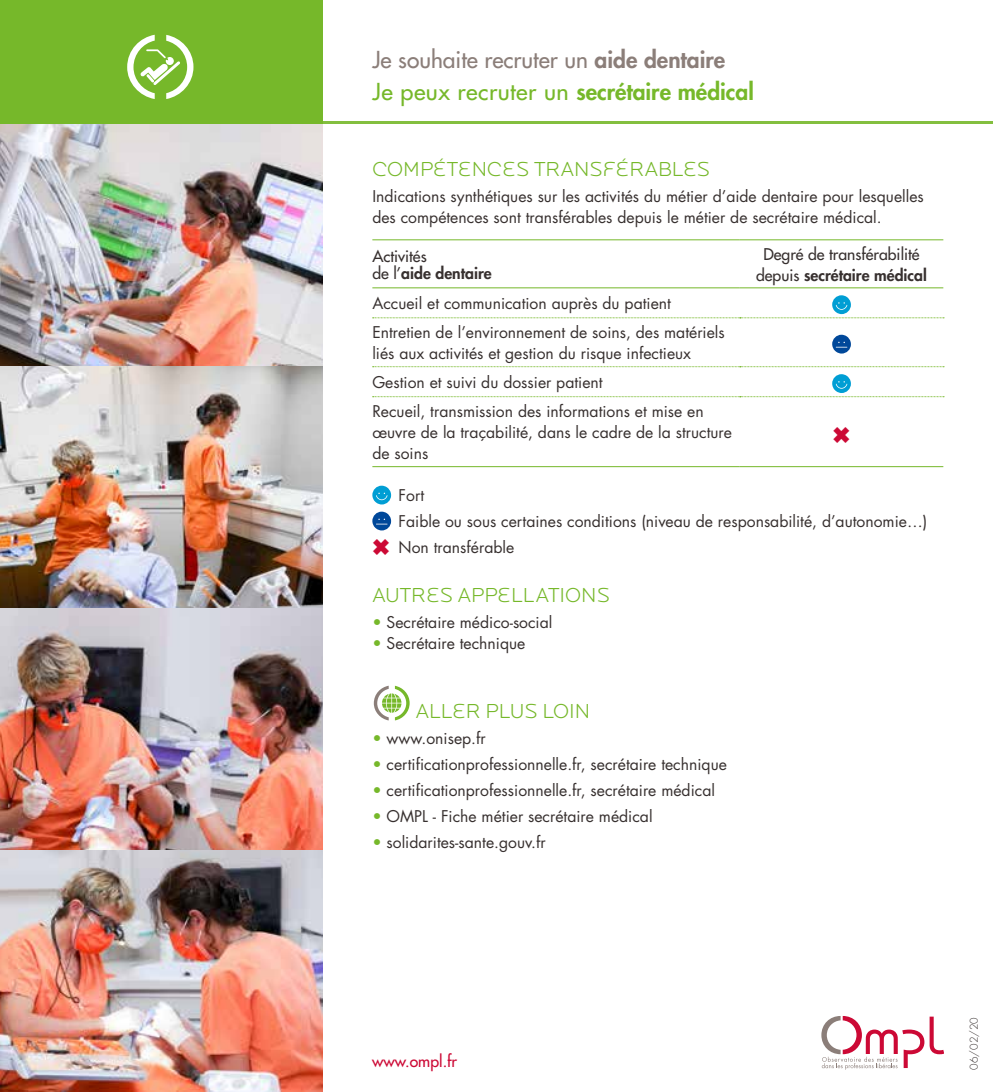
<style>
.page{position:relative;width:993px;height:1092px;background:#fff}
.page>*{position:absolute;margin:0;border:0;box-sizing:border-box;transform-origin:0 0}
.t1{font:500 22.75px/31.2px "Futura Std";color:#8b7e79}
.t2{font:300 21px "Locator Display";color:#76b82a}
.t3{font:15.75px/28.9px "Futura Std";color:#37302f}
.t4{font:500 15.75px/17.5px "Futura Std";color:#37302f}
.t5{font:500 15.75px "Futura Std";color:#cc0935}
.t6{font:300 10.5px "Futura Std";color:#37302f}
.s1{font-weight:800}
.s2{color:#76b82a}
.s3{font-weight:800;color:#76b82a}
.s4{color:#cc0935}
</style>
<div class="page">
<hr style="left:0;top:122px;width:992px;height:2px;background:#76b82a">
<div style="left:0;top:0;width:322px;height:124px;background:#76b82a"></div>
<img style="left:0;top:124px;width:322px;height:967px">
<hr style="left:372px;top:239px;width:367px;height:1px;background:#76b82a">
<hr style="left:739px;top:239px;width:204px;height:1px;background:#76b82a">
<hr style="left:372px;top:287px;width:367px;height:1px;background:#76b82a">
<hr style="left:739px;top:287px;width:204px;height:1px;background:#76b82a">
<svg style="left:372px;top:366px;width:571px;height:1px"></svg>
<hr style="left:372px;top:466px;width:367px;height:1px;background:#76b82a">
<hr style="left:739px;top:466px;width:204px;height:1px;background:#76b82a">
<svg style="left:372px;top:295px;width:571px;height:23px"></svg>
<svg style="left:832px;top:335px;width:18px;height:18px"></svg>
<svg style="left:372px;top:374px;width:571px;height:23px"></svg>
<svg style="left:372px;top:485px;width:19px;height:19px"></svg>
<svg style="left:372px;top:511px;width:19px;height:19px"></svg>
<svg style="left:374px;top:685px;width:35px;height:35px"></svg>
<svg style="left:127px;top:35px;width:66px;height:64px"></svg>
<svg style="left:821px;top:1016px;width:121px;height:53px"></svg>
<h1 class="t1" style="left:372px;top:45px;width:383px">Je souhaite recruter un <span class="s1">aide dentaire<br></span><span class="s2">Je peux recruter un</span> <span class="s3">secrétaire médical</span></h1>
<h2 class="t2" style="left:372px;top:156px;width:339px">COMPÉTENCES TRANSFÉRABLES</h2>
<p class="t3" style="left:372px;top:185px;width:552px;line-height:21px">Indications synthétiques sur les activités du métier d’aide dentaire pour lesquelles des compétences sont transférables depuis le métier de secrétaire médical.</p>
<p class="t4" style="left:372px;top:247px;width:121px">Activités<br>de l’<span class="s1">aide dentaire</span></p>
<p class="t4" style="left:756px;top:243px;width:172px;line-height:21px;text-align:center">Degré de transférabilité depuis <span class="s1">secrétaire médical</span></p>
<p class="t3" style="left:372px;top:289px;width:354px">Accueil et communication auprès du patient<br>Entretien de l’environnement de soins, des matériels</p>
<p class="t3" style="left:372px;top:339px;width:333px">liés aux activités et gestion du risque infectieux<br>Gestion et suivi du dossier patient<br>Recueil, transmission des informations et mise en</p>
<p class="t3" style="left:372px;top:422px;width:361px;line-height:21px">œuvre de la traçabilité, dans le cadre de la structure de soins</p>
<p class="t3" style="left:398px;top:480px;width:27px">Fort</p>
<p class="t3" style="left:398px;top:506px;width:530px">Faible ou sous certaines conditions (niveau de responsabilité, d’autonomie…)</p>
<p class="t3" style="left:372px;top:532px;width:143px"><span class="s4">✖</span> Non transférable</p>
<h2 class="t2" style="left:372px;top:582px;width:239px">AUTRES APPELLATIONS</h2>
<p class="t3" style="left:372px;top:608px;width:181px"><span class="s2">•</span> Secrétaire médico-social</p>
<p class="t3" style="left:372px;top:629px;width:154px"><span class="s2">•</span> Secrétaire technique</p>
<h2 class="t2" style="left:415px;top:698px;width:176px">ALLER PLUS LOIN</h2>
<p class="t3" style="left:372px;top:724px;width:115px"><span class="s2">•</span> www.onisep.fr</p>
<p class="t3" style="left:372px;top:750px;width:356px"><span class="s2">•</span> certificationprofessionnelle.fr, secrétaire technique</p>
<p class="t3" style="left:372px;top:776px;width:344px"><span class="s2">•</span> certificationprofessionnelle.fr, secrétaire médical</p>
<p class="t3" style="left:372px;top:802px;width:281px"><span class="s2">•</span> OMPL - Fiche métier secrétaire médical</p>
<p class="t3" style="left:372px;top:828px;width:175px"><span class="s2">•</span> solidarites-sante.gouv.fr</p>
<p class="t5" style="left:372px;top:1051px;width:86px">www.ompl.fr</p>
<p class="t6" style="left:967px;top:1069px;width:54px;rotate:-90deg">06/02/20</p>
</div>
